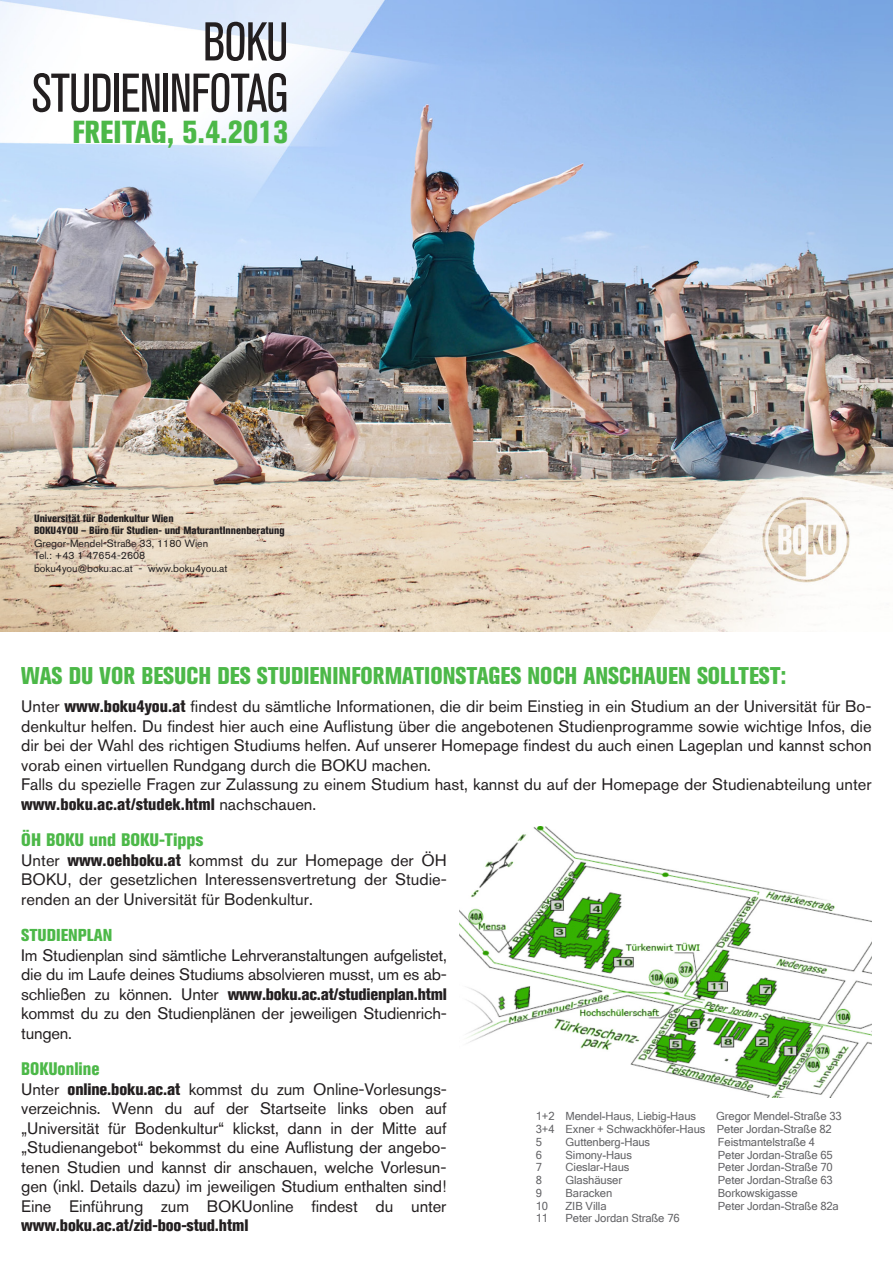
<style>
.page{position:relative;width:893px;height:1263px;background:#fff}
.page>*{position:absolute;margin:0;border:0;box-sizing:border-box;transform-origin:0 0}
.t1{font:condensed 54px "Akzidenz Grotesk BQ";letter-spacing:-.02em;color:#231f20;scale:.95 1}
.t2{font:800 condensed 31.5px "Akzidenz Grotesk BQ";color:#4cb848;scale:.96 1}
.t3{font:800 condensed 24px "Akzidenz Grotesk BQ";color:#4cb848;scale:.95 1}
.t4{font:800 condensed 18px "Akzidenz Grotesk BQ";color:#4cb848}
.t5{font:800 condensed 18px "Akzidenz Grotesk BQ";color:#4cb848;scale:.95 1}
.t6{font:800 condensed 17.1px "Akzidenz Grotesk BQ";color:#4cb848}
.t7{font:16.5px/19.5px "Akzidenz Grotesk BQ";color:#231f20;text-align:justify}
.t8{font:800 condensed 16.5px "Akzidenz Grotesk BQ";letter-spacing:-.01em;color:#231f20}
.Straße{font:11.25px "Microsoft Sans Serif";letter-spacing:-.01em;color:#636366}
.t9{font:10.5px "Akzidenz Grotesk BQ";color:#231f20}
.t10{font:800 condensed 10.5px "Akzidenz Grotesk BQ";color:#231f20}
.s1{font-weight:800;font-stretch:condensed}
</style>
<div class="page">
<img style="left:460px;top:827px;width:412px;height:270px">
<img style="left:0;top:0;width:893px;height:631px">
<p class="t1" style="left:203px;top:11px;width:92px">BOKU</p>
<p class="t1" style="left:31px;top:63px;width:272px">STUDIENINFOTAG</p>
<p class="t2" style="left:72px;top:114px;width:226px">FREITAG, 5.4.2013</p>
<p class="t10" style="left:34px;top:512px;width:141px">Universität für Bodenkultur Wien</p>
<p class="t10" style="left:34px;top:524px;width:252px">BOKU4YOU – Büro für Studien- und MaturantInnenberatung</p>
<p class="t9" style="left:34px;top:537px;width:176px">Gregor-Mendel-Straße 33, 1180 Wien</p>
<p class="t9" style="left:34px;top:549px;width:113px">Tel.: +43 1 47654-2608</p>
<p class="t9" style="left:34px;top:562px;width:195px">boku4you@boku.ac.at - www.boku4you.at</p>
<h3 class="t3" style="left:21px;top:662px;width:807px">WAS DU VOR BESUCH DES STUDIENINFORMATIONSTAGES NOCH ANSCHAUEN SOLLTEST:</h3>
<p class="t7" style="left:21px;top:696px;width:852px;text-align:left">Unter <span class="s1">www.boku4you.at</span> findest du sämtliche Informationen, die dir beim Einstieg in ein Studium an der Universität für Bo&shy;denkultur helfen. Du findest hier auch eine Auflistung über die angebotenen Studienprogramme sowie wichtige Infos, die dir bei der Wahl des richtigen Studiums helfen. Auf unserer Homepage findest du auch einen Lageplan und kannst schon vorab einen virtuellen Rundgang durch die BOKU machen.<br>Falls du spezielle Fragen zur Zulassung zu einem Studium hast, kannst du auf der Homepage der Studienabteilung unter <span class="s1">www.boku.ac.at/studek.html</span> nachschauen.</p>
<p class="t4" style="left:21px;top:829px;width:184px">ÖH BOKU und BOKU-Tipps</p>
<p class="t7" style="left:21px;top:850px;width:427px">Unter <span class="s1">www.oehboku.at</span> kommst du zur Homepage der ÖH BOKU, der gesetzlichen Interessensvertretung der Studie&shy;renden an der Universität für Bodenkultur.</p>
<p class="t6" style="left:21px;top:925px;width:93px">STUDIENPLAN</p>
<p class="t7" style="left:21px;top:945px;width:427px">Im Studienplan sind sämtliche Lehrveranstaltungen aufgelistet, die du im Laufe deines Studiums absolvieren musst, um es ab&shy;schließen zu können. Unter <span class="s1">www.boku.ac.at/studienplan.html </span>kommst du zu den Studienplänen der jeweiligen Studienrich&shy;tungen.</p>
<p class="t5" style="left:21px;top:1059px;width:84px">BOKUonline</p>
<p class="t7" style="left:21px;top:1079px;width:427px">Unter <span class="s1">online.boku.ac.at</span> kommst du zum Online-Vorlesungs&shy;verzeichnis. Wenn du auf der Startseite links oben auf „Universität für Bodenkultur“ klickst, dann in der Mitte auf „Studienangebot“ bekommst du eine Auflistung der angebo&shy;tenen Studien und kannst dir anschauen, welche Vorlesun&shy;gen (inkl. Details dazu) im jeweiligen Studium enthalten sind!<br>Eine Einführung zum BOKUonline findest du unter</p>
<p class="t8" style="left:21px;top:1216px;width:229px">www.boku.ac.at/zid-boo-stud.html</p>
<p class="Straße" style="left:536px;top:1109px;width:162px">1+2 Mendel-Haus, Liebig-Haus</p>
<p class="Straße" style="left:716px;top:1109px;width:127px">Gregor Mendel-Straße 33</p>
<p class="Straße" style="left:536px;top:1122px;width:297px">3+4 Exner + Schwackhöfer-Haus Peter Jordan-Straße 82</p>
<p class="Straße" style="left:536px;top:1134px;width:8px">5</p>
<p class="Straße" style="left:566px;top:1134px;width:86px">Guttenberg-Haus</p>
<p class="Straße" style="left:718px;top:1134px;width:99px">Feistmantelstraße 4</p>
<p class="Straße" style="left:536px;top:1147px;width:8px">6</p>
<p class="Straße" style="left:566px;top:1147px;width:68px">Simony-Haus</p>
<p class="Straße" style="left:718px;top:1147px;width:116px">Peter Jordan-Straße 65</p>
<p class="Straße" style="left:536px;top:1160px;width:8px">7</p>
<p class="Straße" style="left:566px;top:1160px;width:65px">Cieslar-Haus</p>
<p class="Straße" style="left:718px;top:1160px;width:116px">Peter Jordan-Straße 70</p>
<p class="Straße" style="left:536px;top:1173px;width:8px">8</p>
<p class="Straße" style="left:566px;top:1173px;width:58px">Glashäuser</p>
<p class="Straße" style="left:718px;top:1173px;width:116px">Peter Jordan-Straße 63</p>
<p class="Straße" style="left:536px;top:1185px;width:8px">9</p>
<p class="Straße" style="left:566px;top:1185px;width:48px">Baracken</p>
<p class="Straße" style="left:718px;top:1185px;width:81px">Borkowskigasse</p>
<p class="Straße" style="left:536px;top:1198px;width:14px">10</p>
<p class="Straße" style="left:566px;top:1198px;width:43px">ZIB Villa</p>
<p class="Straße" style="left:718px;top:1198px;width:123px">Peter Jordan-Straße 82a</p>
<p class="Straße" style="left:536px;top:1211px;width:14px">11</p>
<p class="Straße" style="left:566px;top:1211px;width:116px">Peter Jordan Straße 76</p>
</div>
